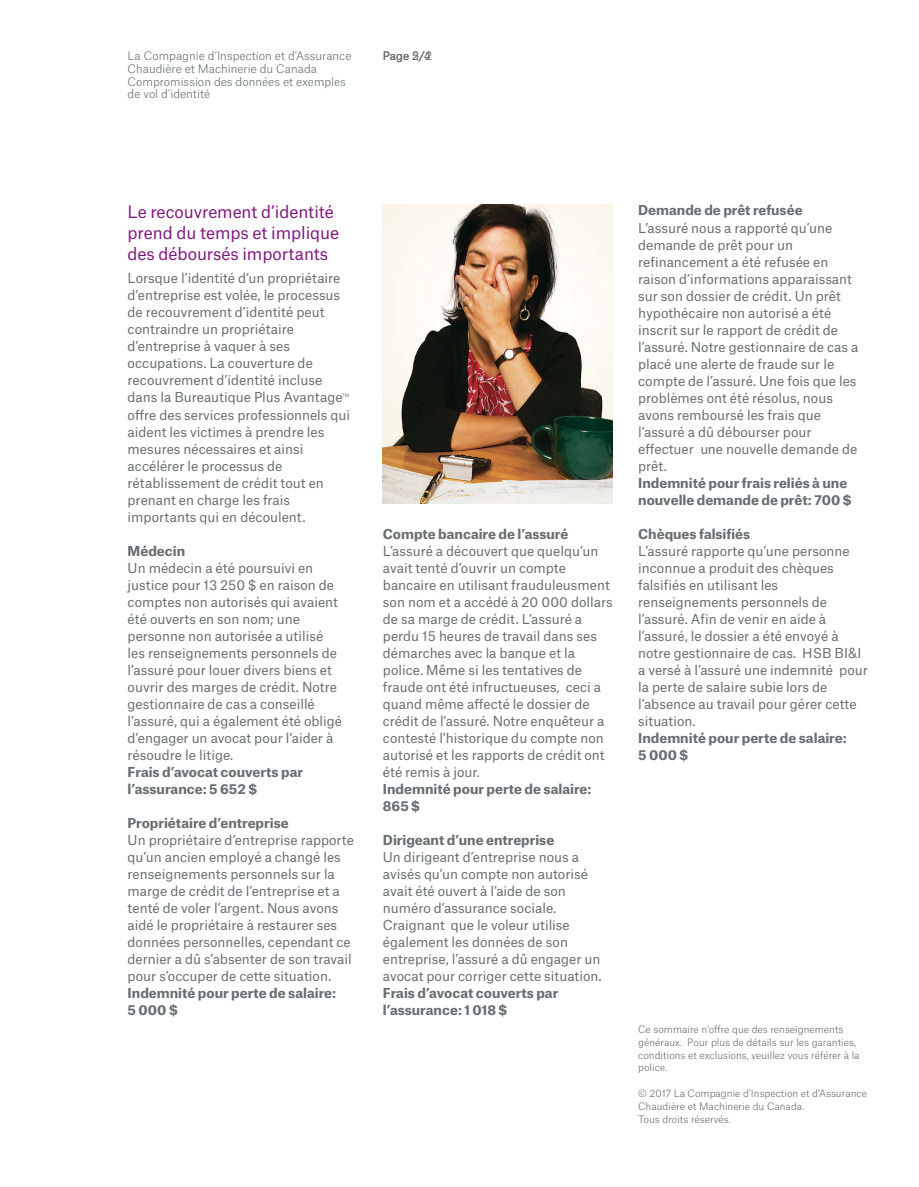
<style>
.page{position:relative;width:919px;height:1187px;background:#fff}
.page>*{position:absolute;margin:0;border:0;box-sizing:border-box;transform-origin:0 0}
.t1{font:16.5px/21.3px "Munich Re";letter-spacing:-.005em;color:#81197f}
.t2{font:13.2px/17px "Munich Re";color:#676d71}
.t3{font:700 13.2px/17px "Munich Re";color:#676d71}
.t4{font:300 11.25px/12.8px "Munich Re";color:#626b71}
.t5{font:11.25px "Munich Re";color:#676d71}
.t6{font:300 9.75px/12.8px "Munich Re";color:#626b71}
.t7{font:4.5px "Munich Re";color:#626b71}
</style>
<div class="page">
<img style="left:383px;top:204px;width:229px;height:299px">
<p class="t4" style="left:128px;top:48px;width:225px">La Compagnie d’Inspection et d’Assurance</p>
<p class="t5" style="left:383px;top:47px;width:51px">Page 2/2</p>
<p class="t4" style="left:128px;top:61px;width:220px">Chaudière et Machinerie du Canada<br>Compromission des données et exemples de vol d’identité</p>
<p class="t5" style="left:412px;top:47px;width:20px">5 4</p>
<p class="t1" style="left:128px;top:199px;width:213px">Le recouvrement d’identité prend du temps et implique des déboursés importants</p>
<p class="t2" style="left:128px;top:268px;width:224px">Lorsque l’identité d’un propriétaire d’entreprise est volée, le processus de recouvrement d’identité peut contraindre un propriétaire d’entreprise à vaquer à ses occupations. La couverture de recouvrement d’identité incluse dans la Bureautique Plus Avantage offre des services professionnels qui aident les victimes à prendre les mesures nécessaires et ainsi accélérer le processus de rétablissement de crédit tout en prenant en charge les frais importants qui en découlent.</p>
<p class="t3" style="left:128px;top:540px;width:59px">Médecin</p>
<p class="t2" style="left:128px;top:557px;width:216px">Un médecin a été poursuivi en justice pour 13 250 $ en raison de comptes non autorisés qui avaient été ouverts en son nom; une personne non autorisée a utilisé les renseignements personnels de l’assuré pour louer divers biens et ouvrir des marges de crédit. Notre gestionnaire de cas a conseillé l’assuré, qui a également été obligé d’engager un avocat pour l’aider à résoudre le litige.</p>
<p class="t3" style="left:128px;top:762px;width:177px">Frais d’avocat couverts par l’assurance: 5 652 $</p>
<p class="t3" style="left:128px;top:813px;width:163px">Propriétaire d’entreprise</p>
<p class="t2" style="left:128px;top:830px;width:228px">Un propriétaire d’entreprise rapporte qu’un ancien employé a changé les renseignements personnels sur la marge de crédit de l’entreprise et a tenté de voler l’argent. Nous avons aidé le propriétaire à restaurer ses données personnelles, cependant ce dernier a dû s’absenter de son travail pour s’occuper de cette situation.</p>
<p class="t3" style="left:128px;top:983px;width:210px">Indemnité pour perte de salaire:<br>5 000 $</p>
<p class="t7" style="left:342px;top:392px;width:9px">TM</p>
<p class="t3" style="left:383px;top:523px;width:187px">Compte bancaire de l’assuré</p>
<p class="t2" style="left:383px;top:540px;width:231px">L’assuré a découvert que quelqu’un avait tenté d’ouvrir un compte bancaire en utilisant frauduleusment son nom et a accédé à 20 000 dollars de sa marge de crédit. L’assuré a perdu 15 heures de travail dans ses démarches avec la banque et la police. Même si les tentatives de fraude ont été infructueuses, ceci a quand même affecté le dossier de crédit de l’assuré. Notre enquêteur a contesté l’historique du compte non autorisé et les rapports de crédit ont été remis à jour.</p>
<p class="t3" style="left:383px;top:779px;width:210px">Indemnité pour perte de salaire:<br>865 $</p>
<p class="t3" style="left:383px;top:830px;width:173px">Dirigeant d’une entreprise</p>
<p class="t2" style="left:383px;top:847px;width:220px">Un dirigeant d’entreprise nous a avisés qu’un compte non autorisé avait été ouvert à l’aide de son numéro d’assurance sociale.<br>Craignant que le voleur utilise également les données de son entreprise, l’assuré a dû engager un avocat pour corriger cette situation.</p>
<p class="t3" style="left:383px;top:983px;width:177px">Frais d’avocat couverts par l’assurance: 1 018 $</p>
<p class="t3" style="left:638px;top:200px;width:166px">Demande de prêt refusée</p>
<p class="t2" style="left:638px;top:218px;width:222px">L’assuré nous a rapporté qu’une demande de prêt pour un refinancement a été refusée en raison d’informations apparaissant sur son dossier de crédit. Un prêt hypothécaire non autorisé a été inscrit sur le rapport de crédit de l’assuré. Notre gestionnaire de cas a placé une alerte de fraude sur le compte de l’assuré. Une fois que les problèmes ont été résolus, nous avons remboursé les frais que l’assuré a dû débourser pour effectuer une nouvelle demande de prêt.</p>
<p class="t3" style="left:638px;top:473px;width:215px">Indemnité pour frais reliés à une nouvelle demande de prêt: 700 $</p>
<p class="t3" style="left:638px;top:524px;width:114px">Chèques falsifiés</p>
<p class="t2" style="left:638px;top:541px;width:231px">L’assuré rapporte qu’une personne inconnue a produit des chèques falsifiés en utilisant les renseignements personnels de l’assuré. Afin de venir en aide à l’assuré, le dossier a été envoyé à notre gestionnaire de cas. HSB BI&amp;I a versé à l’assuré une indemnité pour la perte de salaire subie lors de l’absence au travail pour gérer cette situation.</p>
<p class="t3" style="left:638px;top:728px;width:210px">Indemnité pour perte de salaire:<br>5 000 $</p>
<p class="t6" style="left:638px;top:1022px;width:223px">Ce sommaire n’offre que des renseignements généraux. Pour plus de détails sur les garanties, conditions et exclusions, veuillez vous référer à la police.</p>
<p class="t6" style="left:638px;top:1085px;width:230px">© 2017 La Compagnie d’Inspection et d’Assurance<br>Chaudière et Machinerie du Canada.<br>Tous droits réservés.</p>
</div>
